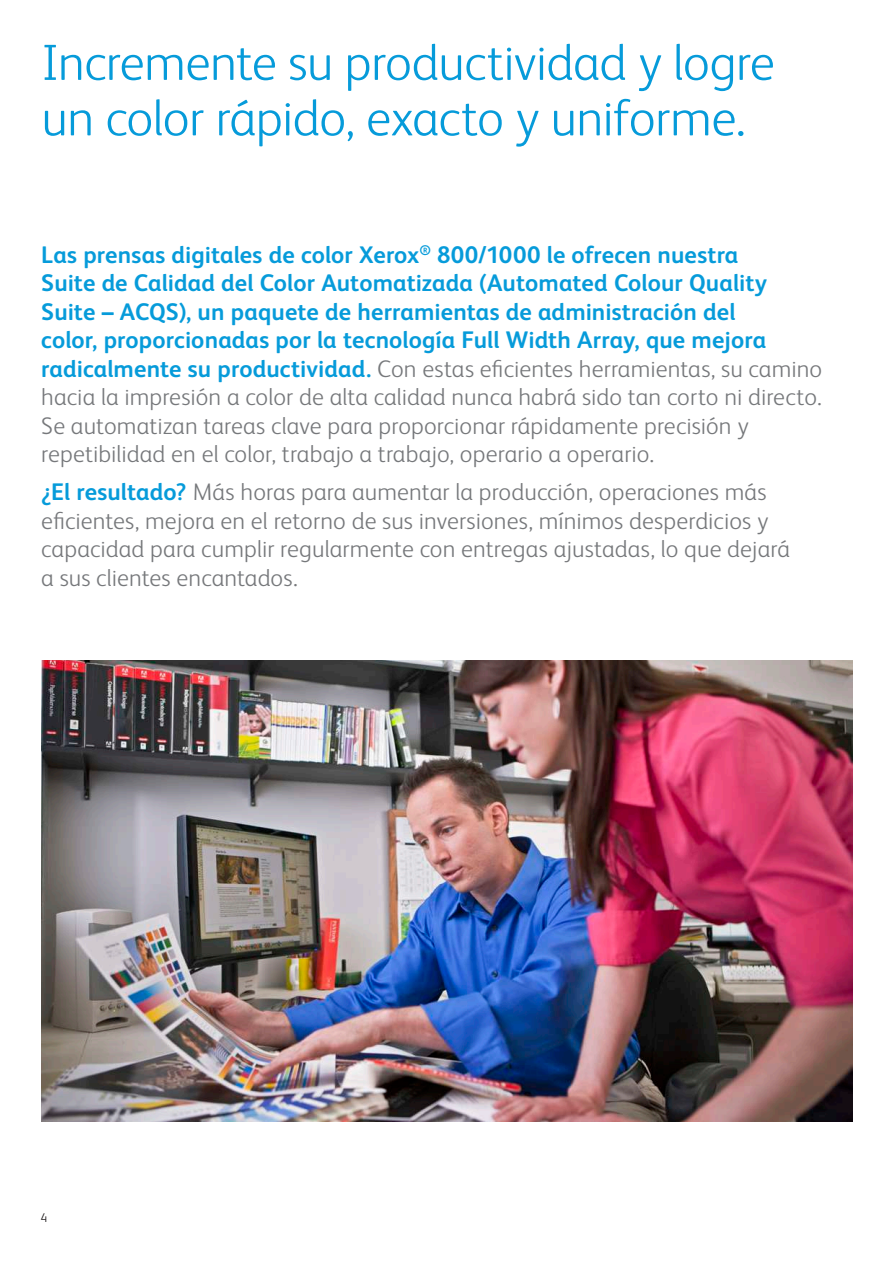
<style>
.page{position:relative;width:893px;height:1263px;background:#fff}
.page>*{position:absolute;margin:0;border:0;box-sizing:border-box;transform-origin:0 0}
.t1{font:300 51px/55.5px "Xerox Sans";letter-spacing:-.015em;color:#069bda}
.t2{font:700 24px/28.5px "Xerox Sans";letter-spacing:.005em;color:#069bda}
.t3{font:300 24px/28.5px "Xerox Sans";letter-spacing:.005em;color:#76787b}
.t4{font:300 12.75px "Xerox Sans";color:#231f20}
.s1{font-weight:300;color:#76787b}
.s2{font-weight:700;color:#069bda}
</style>
<div class="page">
<img style="left:41px;top:660px;width:811px;height:462px">
<h1 class="t1" style="left:41px;top:32px;width:735px">Incremente su productividad y logre un color rápido, exacto y uniforme.</h1>
<p class="t2" style="left:41px;top:239px;width:782px">Las prensas digitales de color Xerox<sup>®</sup> 800/1000 le ofrecen nuestra<br>Suite de Calidad del Color Automatizada (Automated Colour Quality Suite – ACQS), un paquete de herramientas de administración del<br>color, proporcionadas por la tecnología Full Width Array, que mejora radicalmente su productividad. <span class="s1">Con estas eficientes herramientas, su camino hacia la impresión a color de alta calidad nunca habrá sido tan corto ni directo.<br>Se automatizan tareas clave para proporcionar rápidamente precisión y repetibilidad en el color, trabajo a trabajo, operario a operario.</span></p>
<p class="t3" style="left:41px;top:477px;width:750px"><span class="s2">¿El resultado?</span> Más horas para aumentar la producción, operaciones más eficientes, mejora en el retorno de sus inversiones, mínimos desperdicios y capacidad para cumplir regularmente con entregas ajustadas, lo que dejará a sus clientes encantados.</p>
<p class="t4" style="left:40px;top:1210px;width:8px">4</p>
</div>
